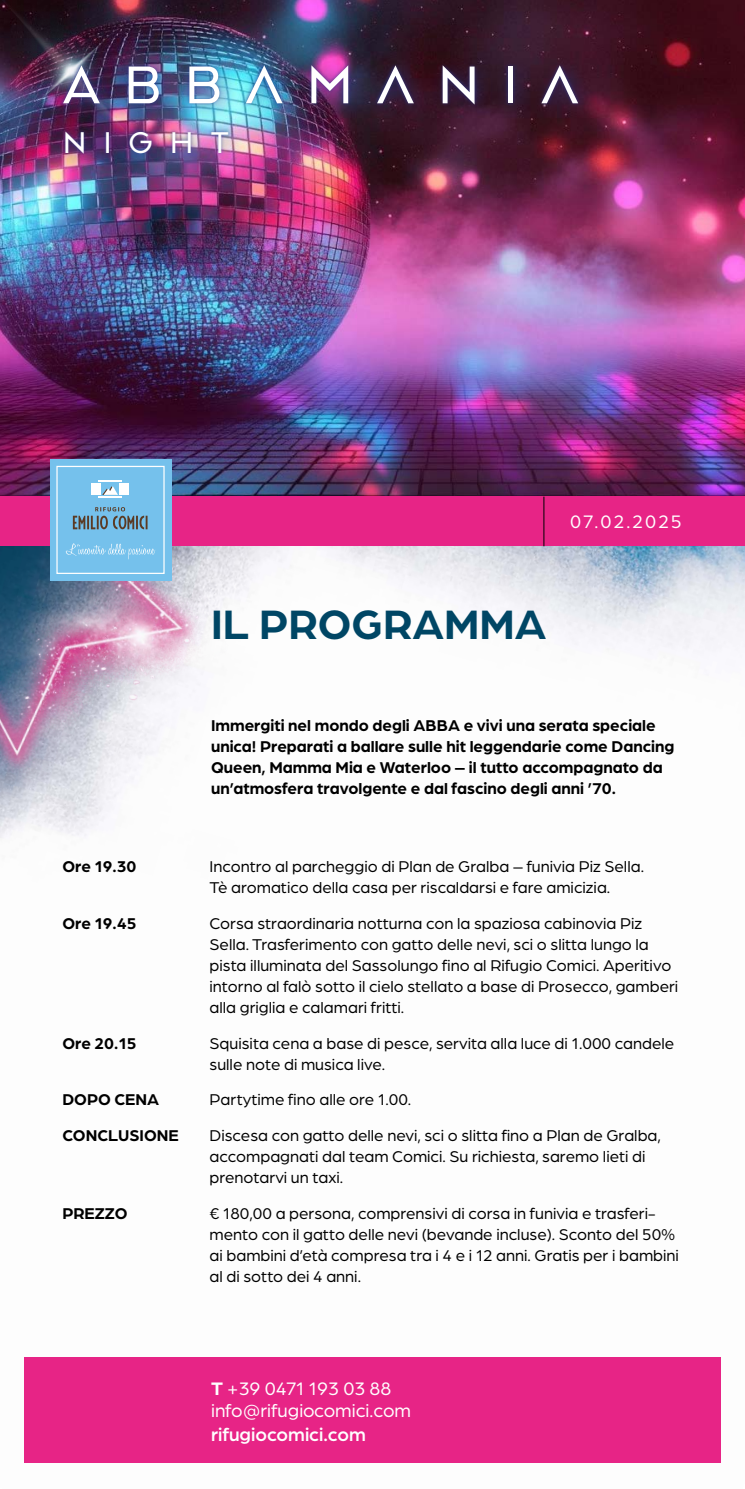
<style>
.page{position:relative;width:745px;height:1489px;background:#fff}
.page>*{position:absolute;margin:0;border:0;box-sizing:border-box;transform-origin:0 0}
.t1{font:61.25px "Agus Sans";letter-spacing:.4em;color:#fff}
.t2{font:700 43.75px "Arboria";color:#004665}
.t3{font:35px "Agus Sans";letter-spacing:.5em;color:#fff}
.t4{font:19.25px/22.8px "Arboria";color:#fff}
.t5{font:500 19.25px "Arboria";color:#fff}
.t6{font:16.62px/21px "Arboria";color:#000}
.t7{font:700 16.62px/21px "Arboria";color:#000}
.s1{font-weight:700}
</style>
<div class="page">
<img style="left:0;top:546px;width:744px;height:917px">
<img style="left:0;top:0;width:744px;height:496px">
<img style="left:0;top:546px;width:266px;height:258px">
<div style="left:0;top:496px;width:744px;height:50px;background:#e72486"></div>
<div style="left:24px;top:1356px;width:696px;height:106px;background:#e72486"></div>
<hr style="left:543px;top:496px;width:1px;height:50px;background:#000">
<div style="left:50px;top:459px;width:121px;height:121px;background:#75c1ec"></div>
<div style="left:56px;top:466px;width:108px;height:108px;border:1px solid #fff"></div>
<svg style="left:73px;top:507px;width:74px;height:22px"></svg>
<div style="left:91px;top:483px;width:9px;height:12px;background:#fff"></div>
<hr style="left:98px;top:480px;width:24px;height:2px;background:#fff">
<div style="left:119px;top:483px;width:10px;height:12px;background:#fff"></div>
<hr style="left:98px;top:496px;width:24px;height:2px;background:#fff">
<svg style="left:102px;top:486px;width:16px;height:9px"></svg>
<svg style="left:66px;top:543px;width:89px;height:16px"></svg>
<img style="left:0;top:0;width:269px;height:285px">
<div style="left:52px;top:54px;width:544px;height:118px;background:#323b90;opacity:.75"></div>
<div style="left:59px;top:62px;width:522px;height:95px;background:#323b90;opacity:.75"></div>
<h1 class="t1" style="left:63px;top:56px;width:516px">ABBAMANIA</h1>
<h3 class="t3" style="left:63px;top:126px;width:167px">NIGHT</h3>
<p class="t4" style="left:569px;top:509px;width:113px">07.02.2025</p>
<h2 class="t2" style="left:211px;top:594px;width:337px">IL PROGRAMMA</h2>
<p class="t7" style="left:211px;top:713px;width:464px">Immergiti nel mondo degli ABBA e vivi una serata speciale unica! Preparati a ballare sulle hit leggendarie come Dancing Queen, Mamma Mia e Waterloo – il tutto accompagnato da un’atmosfera travolgente e dal fascino degli anni ’70.</p>
<p class="t7" style="left:62px;top:854px;width:75px">Ore 19.30</p>
<p class="t6" style="left:209px;top:855px;width:436px">Incontro al parcheggio di Plan de Gralba – funivia Piz Sella.<br>Tè aromatico della casa per riscaldarsi e fare amicizia.</p>
<p class="t7" style="left:62px;top:911px;width:76px">Ore 19.45</p>
<p class="t6" style="left:209px;top:911px;width:470px">Corsa straordinaria notturna con la spaziosa cabinovia Piz Sella. Trasferimento con gatto delle nevi, sci o slitta lungo la pista illuminata del Sassolungo fino al Rifugio Comici. Aperitivo intorno al falò sotto il cielo stellato a base di Prosecco, gamberi alla griglia e calamari fritti.</p>
<p class="t7" style="left:62px;top:1031px;width:75px">Ore 20.15</p>
<p class="t6" style="left:209px;top:1031px;width:466px">Squisita cena a base di pesce, servita alla luce di 1.000 candele sulle note di musica live.</p>
<p class="t7" style="left:62px;top:1088px;width:98px">DOPO CENA</p>
<p class="t6" style="left:209px;top:1088px;width:203px">Partytime fino alle ore 1.00.</p>
<p class="t7" style="left:62px;top:1124px;width:118px">CONCLUSIONE</p>
<p class="t6" style="left:209px;top:1124px;width:452px">Discesa con gatto delle nevi, sci o slitta fino a Plan de Gralba, accompagnati dal team Comici. Su richiesta, saremo lieti di prenotarvi un taxi.</p>
<p class="t7" style="left:62px;top:1202px;width:67px">PREZZO</p>
<p class="t6" style="left:209px;top:1202px;width:470px">€ 180,00 a persona, comprensivi di corsa in funivia e trasferi&shy;mento con il gatto delle nevi (bevande incluse). Sconto del 50% ai bambini d’età compresa tra i 4 e i 12 anni. Gratis per i bambini al di sotto dei 4 anni.</p>
<p class="t4" style="left:211px;top:1375px;width:201px"><span class="s1">T</span> +39 0471 193 03 88 info@rifugiocomici.com</p>
<p class="t5" style="left:211px;top:1420px;width:156px">rifugiocomici.com</p>
</div>
